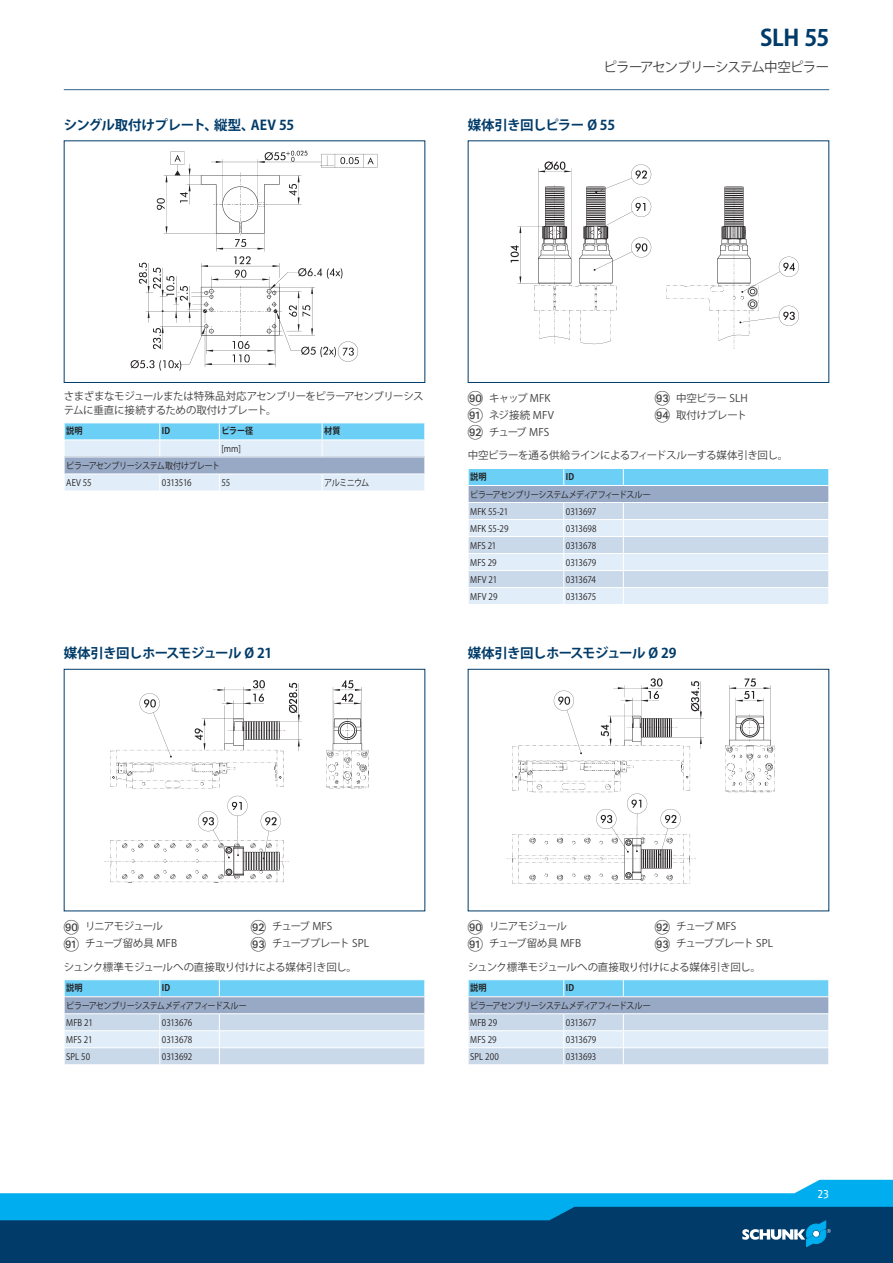
<style>
.page{position:relative;width:893px;height:1263px;background:#fff}
.page>*{position:absolute;margin:0;border:0;box-sizing:border-box;transform-origin:0 0}
.t1{font:700 22.5px "Koz Go Pr 6 N";color:#003b69}
.t2{font:700 13.5px "Koz Go Pr 6 N";letter-spacing:-.04em;color:#003b69}
.t3{font:700 13.5px "Koz Go Pr 6 N";letter-spacing:-.02em;color:#003b69}
.t4{font:13.5px "Koz Go Pr 6 N";letter-spacing:-.06em;color:#3e3e3f}
.t5{font:12px "SCHUNK Fago Pro";color:#fff}
.t6{font:10.5px/14.2px "Koz Go Pr 6 N";letter-spacing:-.045em;color:#3e3e3f}
.t7{font:10.5px/17px "Koz Go Pr 6 N";letter-spacing:-.07em;color:#3e3e3f}
.t8{font:10.5px/17px "Koz Go Pr 6 N";letter-spacing:-.005em;color:#3e3e3f}
.t9{font:10.5px/17px "Koz Go Pr 6 N";letter-spacing:-.025em;color:#3e3e3f}
.t10{font:9px/17px "Koz Go Pr 6 N";letter-spacing:-.03em;color:#231f20;scale:.9 1}
.t11{font:9px/17px "Koz Go Pr 6 N";letter-spacing:-.05em;color:#231f20;scale:.9 1}
.t12{font:9px "Koz Go Pr 6 N";letter-spacing:-.01em;color:#231f20;scale:.9 1}
.t13{font:700 9px "Koz Go Pr 6 N";letter-spacing:.015em;color:#231f20;scale:.9 1}
.t14{font:9px "Koz Go Pr 6 N";color:#231f20;scale:.9 1}
.s1{font-family:"Deco Numbers LH Circle";font-size:15px}
</style>
<div class="page">
<div style="left:0;top:1202px;width:893px;height:61px;background:#003b69"></div>
<svg style="left:0;top:1180px;width:893px;height:67px"></svg>
<hr style="left:64px;top:89px;width:765px;height:1px;background:#35628d">
<div style="left:64px;top:140px;width:361px;height:243px;border:1px solid #003b69"></div>
<img style="left:130px;top:150px;width:248px;height:221px">
<svg style="left:64px;top:423px;width:361px;height:68px;background:#b4d6eb"></svg>
<hr style="left:64px;top:474px;width:96px;height:1px;background:#fff">
<hr style="left:160px;top:474px;width:59px;height:1px;background:#fff">
<hr style="left:219px;top:474px;width:103px;height:1px;background:#fff">
<hr style="left:322px;top:474px;width:103px;height:1px;background:#fff">
<div style="left:468px;top:140px;width:361px;height:243px;border:1px solid #003b69"></div>
<img style="left:510px;top:161px;width:289px;height:188px">
<svg style="left:468px;top:468px;width:361px;height:136px;background:#c4dbed"></svg>
<hr style="left:468px;top:502px;width:96px;height:1px;background:#fff">
<hr style="left:564px;top:502px;width:59px;height:1px;background:#fff">
<hr style="left:623px;top:502px;width:206px;height:1px;background:#fff">
<div style="left:64px;top:669px;width:361px;height:242px;border:1px solid #003b69"></div>
<img style="left:104px;top:680px;width:265px;height:203px">
<svg style="left:64px;top:980px;width:361px;height:85px;background:#b6d4e9"></svg>
<hr style="left:64px;top:1013px;width:96px;height:1px;background:#fff">
<hr style="left:160px;top:1013px;width:59px;height:1px;background:#fff">
<hr style="left:219px;top:1013px;width:206px;height:1px;background:#fff">
<div style="left:468px;top:669px;width:361px;height:242px;border:1px solid #003b69"></div>
<img style="left:506px;top:678px;width:269px;height:206px">
<svg style="left:468px;top:980px;width:361px;height:85px;background:#b6d4e9"></svg>
<hr style="left:468px;top:1013px;width:96px;height:1px;background:#fff">
<hr style="left:564px;top:1013px;width:59px;height:1px;background:#fff">
<hr style="left:623px;top:1013px;width:206px;height:1px;background:#fff">
<p class="t3" style="left:64px;top:117px;width:232px">シングル取付けプレート、縦型、AEV 55</p>
<h1 class="t1" style="left:760px;top:25px;width:71px">SLH 55</h1>
<p class="t4" style="left:604px;top:60px;width:227px">ピラーアセンブリーシステム中空ピラー</p>
<p class="t2" style="left:468px;top:117px;width:149px">媒体引き回しピラー Ø 55</p>
<p class="t6" style="left:64px;top:389px;width:361px">さまざまなモジュールまたは特殊品対応アセンブリーをピラーアセンブリーシステムに垂直に接続するための取付けプレート。</p>
<p class="t13" style="left:66px;top:426px;width:20px">説明</p>
<p class="t13" style="left:162px;top:426px;width:11px">ID</p>
<p class="t13" style="left:221px;top:426px;width:37px">ピラー径</p>
<p class="t13" style="left:324px;top:426px;width:20px">材質</p>
<p class="t10" style="left:221px;top:440px;width:23px">[mm]</p>
<p class="t10" style="left:66px;top:457px;width:172px">ピラーアセンブリーシステム取付けプレート<br>AEV 55</p>
<p class="t10" style="left:162px;top:474px;width:35px">0313516</p>
<p class="t10" style="left:221px;top:474px;width:11px">55</p>
<p class="t10" style="left:324px;top:474px;width:52px">アルミニウム</p>
<p class="t2" style="left:64px;top:646px;width:210px">媒体引き回しホースモジュール Ø 21</p>
<p class="t8" style="left:468px;top:390px;width:88px"><span class="s1">IT</span> キャップ MFK<br><span class="s1">IK</span> ネジ接続 MFV<br><span class="s1">IL</span> チューブ MFS</p>
<p class="t9" style="left:655px;top:390px;width:94px"><span class="s1">IM</span> 中空ピラー SLH<br><span class="s1">IN</span> 取付けプレート</p>
<p class="t6" style="left:468px;top:449px;width:322px">中空ピラーを通る供給ラインによるフィードスルーする媒体引き回し。</p>
<p class="t13" style="left:470px;top:472px;width:20px">説明</p>
<p class="t13" style="left:566px;top:472px;width:11px">ID</p>
<p class="t10" style="left:470px;top:486px;width:202px">ピラーアセンブリーシステムメディアフィードスルー<br>MFK 55-21</p>
<p class="t12" style="left:566px;top:506px;width:35px">0313697</p>
<p class="t10" style="left:470px;top:520px;width:44px">MFK 55-29</p>
<p class="t14" style="left:566px;top:523px;width:36px">0313698</p>
<p class="t10" style="left:470px;top:537px;width:31px">MFS 21</p>
<p class="t12" style="left:566px;top:540px;width:35px">0313678</p>
<p class="t10" style="left:470px;top:554px;width:31px">MFS 29</p>
<p class="t12" style="left:566px;top:557px;width:35px">0313679</p>
<p class="t10" style="left:470px;top:571px;width:32px">MFV 21</p>
<p class="t10" style="left:566px;top:571px;width:35px">0313674</p>
<p class="t10" style="left:470px;top:588px;width:32px">MFV 29</p>
<p class="t10" style="left:566px;top:588px;width:35px">0313675</p>
<p class="t2" style="left:468px;top:646px;width:210px">媒体引き回しホースモジュール Ø 29</p>
<p class="t7" style="left:64px;top:918px;width:115px"><span class="s1">IT</span> リニアモジュール<br><span class="s1">IK</span> チューブ留め具 MFB</p>
<p class="t7" style="left:251px;top:918px;width:120px"><span class="s1">IL</span> チューブ MFS<br><span class="s1">IM</span> チューブプレート SPL</p>
<p class="t6" style="left:64px;top:960px;width:295px">シュンク標準モジュールへの直接取り付けによる媒体引き回し。</p>
<p class="t13" style="left:66px;top:983px;width:20px">説明</p>
<p class="t13" style="left:162px;top:983px;width:11px">ID</p>
<p class="t11" style="left:66px;top:997px;width:202px">ピラーアセンブリーシステムメディアフィードスルー<br>MFB 21</p>
<p class="t10" style="left:162px;top:1014px;width:35px">0313676</p>
<p class="t7" style="left:468px;top:918px;width:115px"><span class="s1">IT</span> リニアモジュール<br><span class="s1">IK</span> チューブ留め具 MFB</p>
<p class="t7" style="left:655px;top:918px;width:120px"><span class="s1">IL</span> チューブ MFS<br><span class="s1">IM</span> チューブプレート SPL</p>
<p class="t6" style="left:468px;top:960px;width:295px">シュンク標準モジュールへの直接取り付けによる媒体引き回し。</p>
<p class="t13" style="left:470px;top:983px;width:20px">説明</p>
<p class="t13" style="left:566px;top:983px;width:11px">ID</p>
<p class="t11" style="left:470px;top:997px;width:202px">ピラーアセンブリーシステムメディアフィードスルー<br>MFB 29</p>
<p class="t12" style="left:566px;top:1017px;width:35px">0313677</p>
<p class="t10" style="left:66px;top:1031px;width:31px">MFS 21</p>
<p class="t12" style="left:162px;top:1034px;width:35px">0313678</p>
<p class="t10" style="left:66px;top:1048px;width:28px">SPL 50</p>
<p class="t12" style="left:162px;top:1051px;width:35px">0313692</p>
<p class="t10" style="left:470px;top:1031px;width:31px">MFS 29</p>
<p class="t12" style="left:566px;top:1034px;width:35px">0313679</p>
<p class="t10" style="left:470px;top:1048px;width:33px">SPL 200</p>
<p class="t12" style="left:566px;top:1051px;width:35px">0313693</p>
<p class="t5" style="left:818px;top:1186px;width:13px">23</p>
</div>
